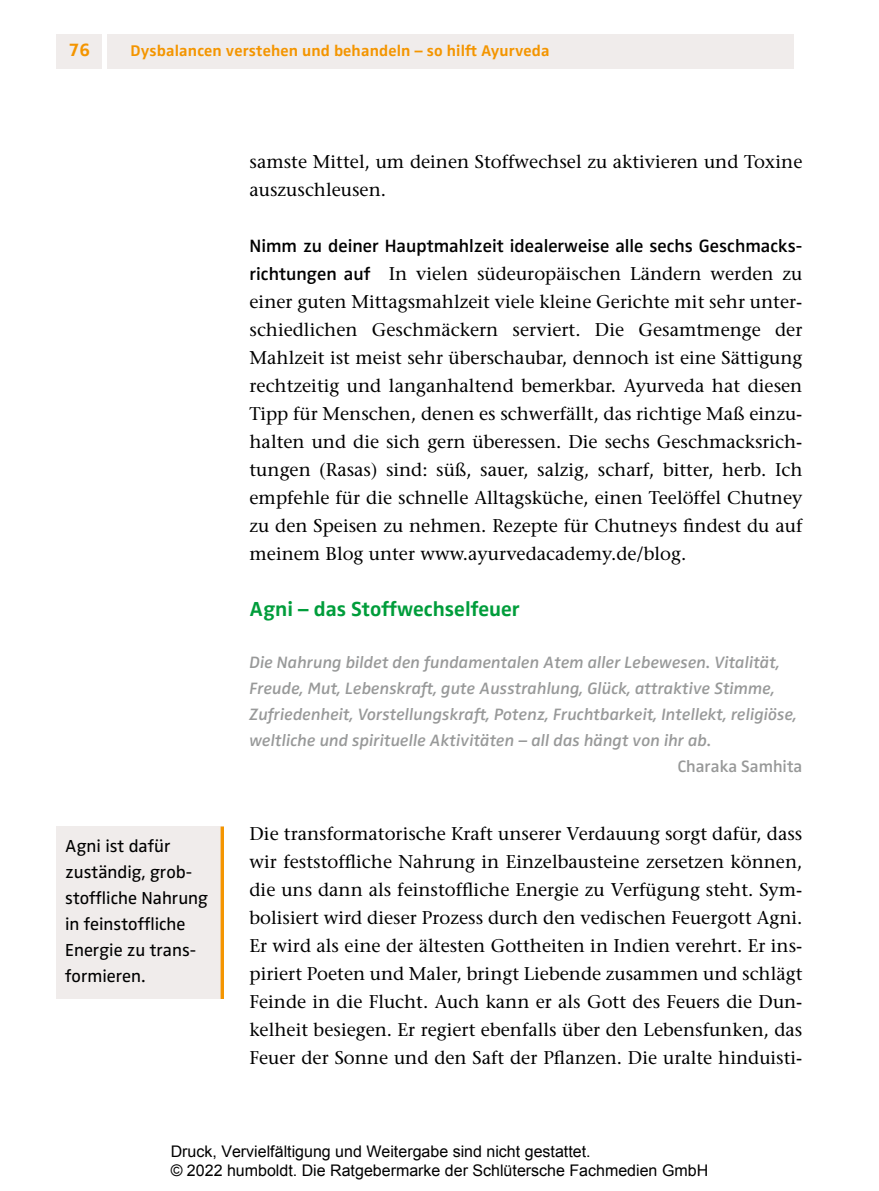
<style>
.page{position:relative;width:879px;height:1191px;background:#fff}
.page>*{position:absolute;margin:0;border:0;box-sizing:border-box;transform-origin:0 0}
.t1{font:700 21px "Zwo Pro";color:#009d3b}
.t2{font:18.4px/28px "Stone Serif";color:#000;text-align:justify}
.t3{font:700 18.4px "Zwo Pro";color:#f49500}
.t4{font:18px/26px "Zwo Pro";color:#000}
.t5{font:italic 600 17px "Zwo Pro";color:#989999}
.t6{font:600 17px "Zwo Pro";color:#989999}
.t7{font:16px/19.2px "Arial";color:#000}
.t8{font:700 16px "Zwo Pro";letter-spacing:.01em;color:#f49500}
.s1{font-family:"Zwo Pro";font-weight:600}
</style>
<div class="page">
<div style="left:57px;top:34px;width:45px;height:34px;background:#f0eceb"></div>
<div style="left:108px;top:34px;width:686px;height:34px;background:#f0eceb"></div>
<div style="left:57px;top:826px;width:167px;height:173px;background:#f0eceb"></div>
<hr style="left:221px;top:826px;width:3px;height:173px;background:#f49500">
<p class="t3" style="left:69px;top:39px;width:23px">76</p>
<p class="t8" style="left:130px;top:41px;width:421px">Dysbalancen verstehen und behandeln – so hilft Ayurveda</p>
<p class="t2" style="left:249px;top:148px;width:554px">samste Mittel, um deinen Stoffwechsel zu aktivieren und Toxine auszuschleusen.</p>
<p class="t4" style="left:65px;top:833px;width:144px">Agni ist dafür zuständig, grob&shy;stoffliche Nahrung in feinstoffliche<br>Energie zu trans&shy;formieren.</p>
<p class="t2" style="left:249px;top:232px;width:554px"><span class="s1">Nimm zu deiner Hauptmahlzeit idealerweise alle sechs Geschmacks&shy;richtungen auf</span> In vielen südeuropäischen Ländern werden zu einer guten Mittagsmahlzeit viele kleine Gerichte mit sehr unter&shy;schiedlichen Geschmäckern serviert. Die Gesamtmenge der Mahlzeit ist meist sehr überschaubar, dennoch ist eine Sättigung rechtzeitig und langanhaltend bemerkbar. Ayurveda hat diesen Tipp für Menschen, denen es schwerfällt, das richtige Maß einzu&shy;halten und die sich gern überessen. Die sechs Geschmacksrich&shy;tungen (Rasas) sind: süß, sauer, salzig, scharf, bitter, herb. Ich empfehle für die schnelle Alltagsküche, einen Teelöffel Chutney zu den Speisen zu nehmen. Rezepte für Chutneys findest du auf meinem Blog unter www.ayurvedacademy.de/blog.</p>
<p class="t1" style="left:249px;top:597px;width:272px">Agni – das Stoffwechselfeuer</p>
<p class="t5" style="left:249px;top:652px;width:532px">Die Nahrung bildet den fundamentalen Atem aller Lebewesen. Vitalität,</p>
<p class="t5" style="left:249px;top:678px;width:527px">Freude, Mut, Lebenskraft, gute Ausstrahlung, Glück, attraktive Stimme,</p>
<p class="t5" style="left:249px;top:704px;width:549px">Zufriedenheit, Vorstellungskraft, Potenz, Fruchtbarkeit, Intellekt, religiöse,</p>
<p class="t5" style="left:249px;top:730px;width:463px">weltliche und spirituelle Aktivitäten – all das hängt von ihr ab.</p>
<p class="t6" style="left:678px;top:756px;width:126px">Charaka Samhita</p>
<p class="t2" style="left:249px;top:820px;width:554px">Die transformatorische Kraft unserer Verdauung sorgt dafür, dass wir feststoffliche Nahrung in Einzelbausteine zersetzen können, die uns dann als feinstoffliche Energie zu Verfügung steht. Sym&shy;bolisiert wird dieser Prozess durch den vedischen Feuergott Agni.<br>Er wird als eine der ältesten Gottheiten in Indien verehrt. Er ins&shy;piriert Poeten und Maler, bringt Liebende zusammen und schlägt Feinde in die Flucht. Auch kann er als Gott des Feuers die Dun&shy;kelheit besiegen. Er regiert ebenfalls über den Lebensfunken, das Feuer der Sonne und den Saft der Pflanzen. Die uralte hinduisti-</p>
<p class="t7" style="left:171px;top:1142px;width:539px">Druck, Vervielfältigung und Weitergabe sind nicht gestattet.<br>© 2022 humboldt. Die Ratgebermarke der Schlütersche Fachmedien GmbH</p>
</div>
